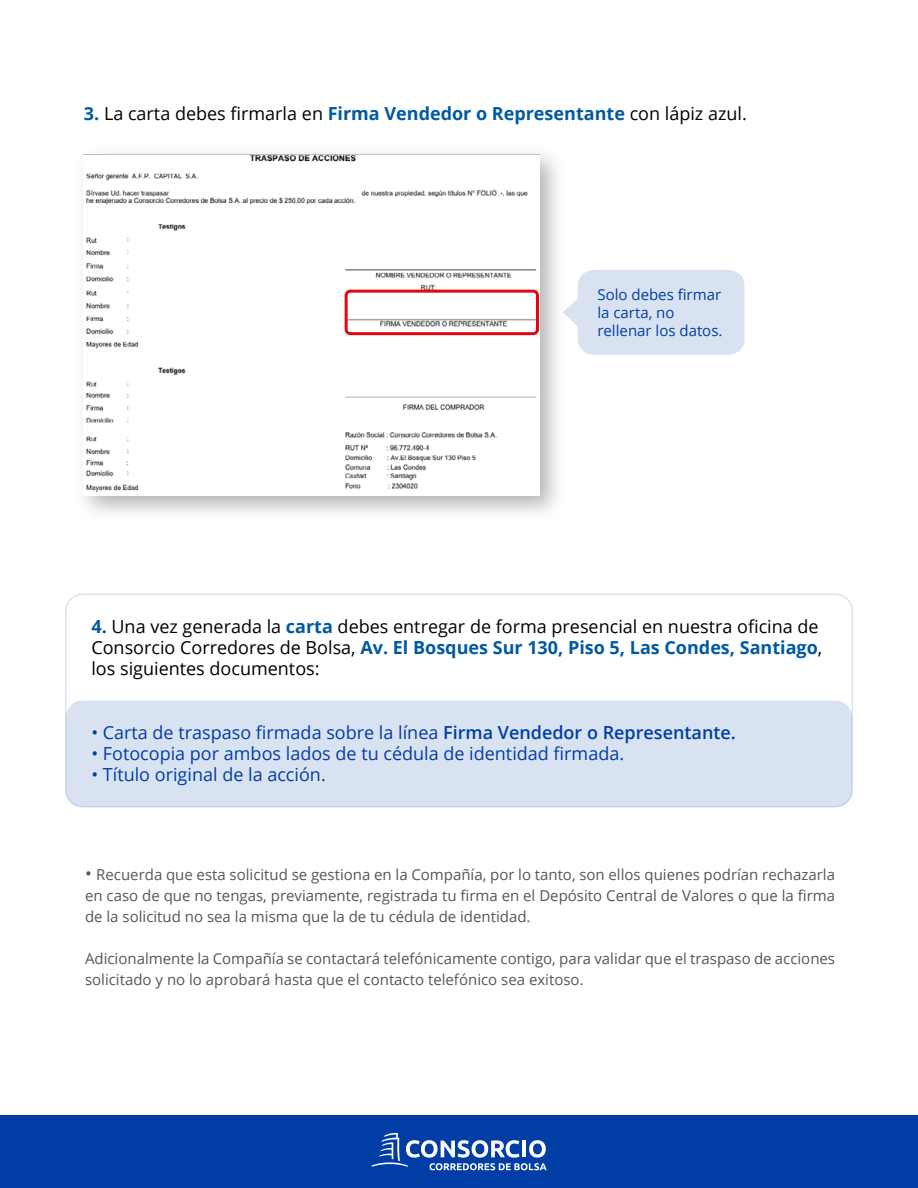
<style>
.page{position:relative;width:918px;height:1188px;background:#fff}
.page>*{position:absolute;margin:0;border:0;box-sizing:border-box;transform-origin:0 0}
.t1{font:18px/21px "Open Sans";color:#000}
.t2{font:18px "Open Sans";color:#003da5}
.t3{font:15px/21px "Open Sans";color:#53565a;text-align:justify}
.t4{font:15px/18px "Open Sans";color:#003da5}
.s1{font-weight:700;color:#0059a3}
.s2{font-weight:600}
.s3{font-size:18px}
</style>
<div class="page">
<div style="left:574px;top:270px;width:171px;height:85px;background:#d9e2f1"></div>
<img style="left:84px;top:154px;width:456px;height:339px">
<div style="left:345px;top:290px;width:194px;height:45px;border:3px solid #e20613;border-radius:4px"></div>
<div style="left:65px;top:593px;width:788px;height:215px;border:2px solid #003da5;border-radius:17px"></div>
<div style="left:66px;top:701px;width:786px;height:106px;background:#d9e2f1;border-radius:17px"></div>
<div style="left:0;top:1115px;width:918px;height:73px;background:#003da5"></div>
<svg style="left:371px;top:1133px;width:176px;height:37px"></svg>
<p class="t1" style="left:84px;top:102px;width:664px"><span class="s1">3.</span> La carta debes firmarla en <span class="s1">Firma Vendedor o Representante</span> con lápiz azul.</p>
<p class="t4" style="left:597px;top:285px;width:127px">Solo debes firmar la carta, no rellenar los datos.</p>
<p class="t1" style="left:91px;top:616px;width:732px"><span class="s1">4.</span> Una vez generada la <span class="s1">carta</span> debes entregar de forma presencial en nuestra oficina de<br>Consorcio Corredores de Bolsa, <span class="s1">Av. El Bosques Sur 130, Piso 5, Las Condes, Santiago</span>, los siguientes documentos:</p>
<p class="t2" style="left:91px;top:720px;width:646px">• Carta de traspaso firmada sobre la línea <span class="s2">Firma Vendedor o Representante.</span></p>
<p class="t2" style="left:91px;top:741px;width:534px">• Fotocopia por ambos lados de tu cédula de identidad firmada.</p>
<p class="t2" style="left:91px;top:762px;width:236px">• Título original de la acción.</p>
<p class="t3" style="left:85px;top:864px;width:752px"><span class="s3">•</span> Recuerda que esta solicitud se gestiona en la Compañía, por lo tanto, son ellos quienes podrían rechazarla en caso de que no tengas, previamente, registrada tu firma en el Depósito Central de Valores o que la firma de la solicitud no sea la misma que la de tu cédula de identidad.</p>
<p class="t3" style="left:85px;top:948px;width:752px">Adicionalmente la Compañía se contactará telefónicamente contigo, para validar que el traspaso de acciones solicitado y no lo aprobará hasta que el contacto telefónico sea exitoso.</p>
</div>
